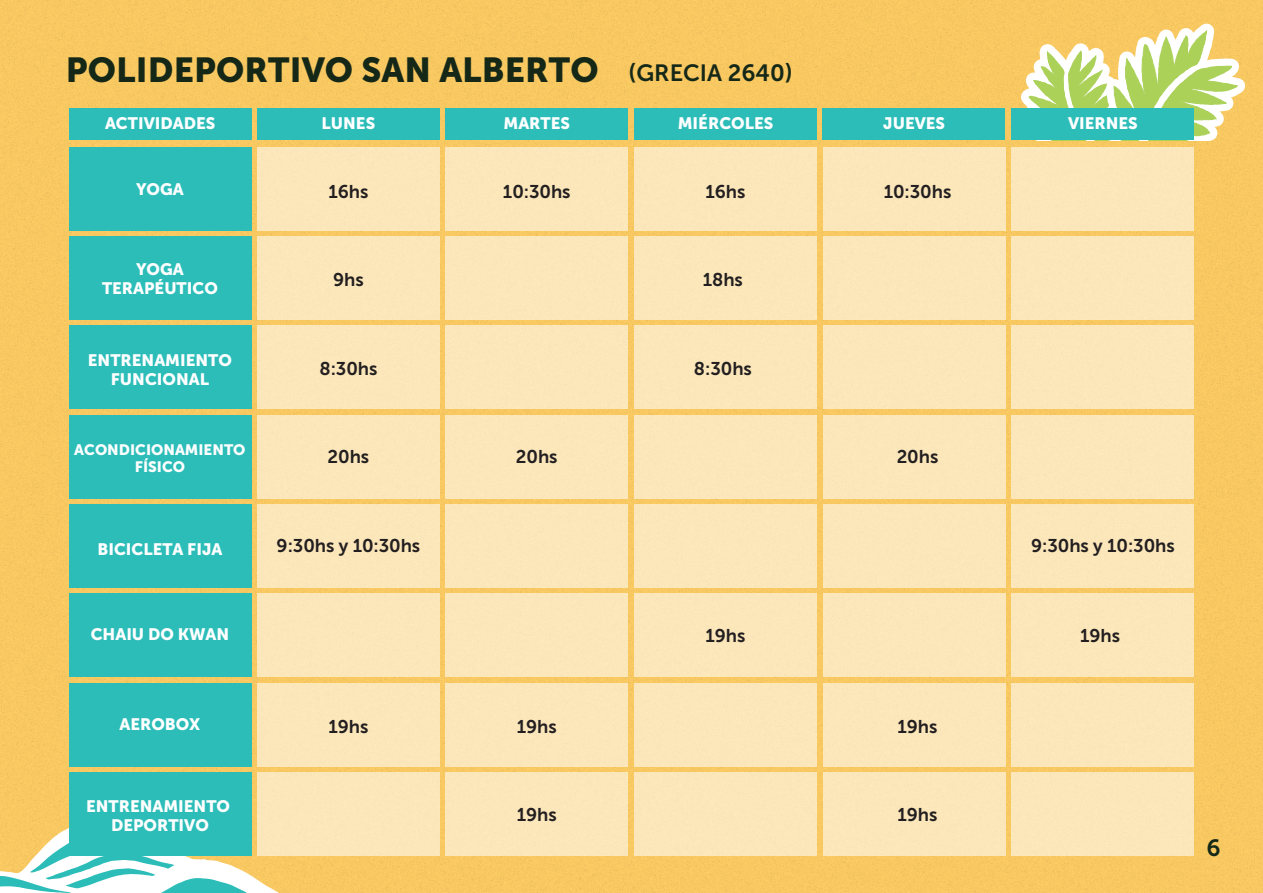
<style>
.page{position:relative;width:1263px;height:893px;background:#f9c961}
.page>*{position:absolute;margin:0;border:0;box-sizing:border-box;transform-origin:0 0}
.t1{font:34.5px "Museo Sans 900";letter-spacing:.005em;color:#152817}
.t2{font:23.4px "Museo Sans 700";color:#152817}
.t3{font:18.45px "Museo Sans 700";letter-spacing:-.005em;color:#231f20}
.t4{font:16.5px/18.9px "Museo Sans 900";color:#fff;text-align:center}
.t5{font:15px/17px "Museo Sans 900";color:#fff;text-align:center}
.s1{font-family:"Museo Sans 700";font-size:23.4px}
</style>
<div class="page">
<svg style="left:0;top:817px;width:349px;height:76px"></svg>
<svg style="left:1011px;top:0;width:252px;height:140px"></svg>
<div style="left:69px;top:108px;width:182px;height:32px;background:#2cbdb9"></div>
<div style="left:257px;top:147px;width:183px;height:83px;background:#fce7ba"></div>
<div style="left:445px;top:147px;width:183px;height:83px;background:#fce7ba"></div>
<div style="left:634px;top:147px;width:183px;height:83px;background:#fce7ba"></div>
<div style="left:823px;top:147px;width:183px;height:83px;background:#fce7ba"></div>
<div style="left:1011px;top:147px;width:183px;height:83px;background:#fce7ba"></div>
<div style="left:257px;top:236px;width:183px;height:84px;background:#fce7ba"></div>
<div style="left:445px;top:236px;width:183px;height:84px;background:#fce7ba"></div>
<div style="left:634px;top:236px;width:183px;height:84px;background:#fce7ba"></div>
<div style="left:823px;top:236px;width:183px;height:84px;background:#fce7ba"></div>
<div style="left:1011px;top:236px;width:183px;height:84px;background:#fce7ba"></div>
<div style="left:257px;top:326px;width:183px;height:83px;background:#fce7ba"></div>
<div style="left:445px;top:326px;width:183px;height:83px;background:#fce7ba"></div>
<div style="left:634px;top:326px;width:183px;height:83px;background:#fbe7ba"></div>
<div style="left:823px;top:326px;width:183px;height:83px;background:#fce7ba"></div>
<div style="left:1011px;top:326px;width:183px;height:83px;background:#fce7ba"></div>
<div style="left:257px;top:415px;width:183px;height:83px;background:#fce7ba"></div>
<div style="left:445px;top:415px;width:183px;height:83px;background:#fce7ba"></div>
<div style="left:634px;top:415px;width:183px;height:83px;background:#fce7ba"></div>
<div style="left:823px;top:415px;width:183px;height:83px;background:#fce7ba"></div>
<div style="left:1011px;top:415px;width:183px;height:83px;background:#fce7ba"></div>
<div style="left:257px;top:504px;width:183px;height:84px;background:#fce7ba"></div>
<div style="left:445px;top:504px;width:183px;height:84px;background:#fce7ba"></div>
<div style="left:634px;top:504px;width:183px;height:84px;background:#fce7ba"></div>
<div style="left:823px;top:504px;width:183px;height:84px;background:#fce7ba"></div>
<div style="left:1011px;top:504px;width:183px;height:84px;background:#fce7ba"></div>
<div style="left:257px;top:593px;width:183px;height:84px;background:#fce7ba"></div>
<div style="left:445px;top:593px;width:183px;height:84px;background:#fce7ba"></div>
<div style="left:634px;top:593px;width:183px;height:84px;background:#fce7ba"></div>
<div style="left:823px;top:593px;width:183px;height:84px;background:#fce7ba"></div>
<div style="left:1011px;top:593px;width:183px;height:84px;background:#fce7ba"></div>
<div style="left:257px;top:683px;width:183px;height:83px;background:#fce7ba"></div>
<div style="left:445px;top:683px;width:183px;height:83px;background:#fce7ba"></div>
<div style="left:634px;top:683px;width:183px;height:83px;background:#fce7ba"></div>
<div style="left:823px;top:683px;width:183px;height:83px;background:#fce7ba"></div>
<div style="left:1011px;top:683px;width:183px;height:83px;background:#fce7ba"></div>
<div style="left:257px;top:108px;width:183px;height:32px;background:#2cbdb9"></div>
<div style="left:445px;top:108px;width:183px;height:32px;background:#2cbdb9"></div>
<div style="left:634px;top:108px;width:183px;height:32px;background:#2cbdb9"></div>
<div style="left:822px;top:108px;width:183px;height:32px;background:#2cbdb9"></div>
<div style="left:1011px;top:108px;width:183px;height:32px;background:#2cbdb9"></div>
<div style="left:69px;top:147px;width:182px;height:83px;background:#2cbdb9"></div>
<div style="left:69px;top:236px;width:182px;height:84px;background:#2cbdb9"></div>
<div style="left:69px;top:326px;width:182px;height:83px;background:#2cbdb9"></div>
<div style="left:69px;top:415px;width:182px;height:83px;background:#2cbdb9"></div>
<div style="left:69px;top:504px;width:182px;height:84px;background:#2cbdb9"></div>
<div style="left:69px;top:593px;width:182px;height:84px;background:#2cbdb9"></div>
<div style="left:69px;top:683px;width:182px;height:83px;background:#2cbdb9"></div>
<div style="left:257px;top:772px;width:183px;height:84px;background:#fce7ba"></div>
<div style="left:445px;top:772px;width:183px;height:84px;background:#fce7ba"></div>
<div style="left:634px;top:772px;width:183px;height:84px;background:#fce7ba"></div>
<div style="left:823px;top:772px;width:183px;height:84px;background:#fce7ba"></div>
<div style="left:1011px;top:772px;width:183px;height:84px;background:#fce7ba"></div>
<div style="left:69px;top:772px;width:182px;height:84px;background:#2cbdb9"></div>
<h1 class="t1" style="left:66px;top:51px;width:728px">POLIDEPORTIVO SAN ALBERTO <span class="s1">(GRECIA 2640)</span></h1>
<p class="t4" style="left:105px;top:114px;width:112px">ACTIVIDADES</p>
<p class="t4" style="left:322px;top:114px;width:55px">LUNES</p>
<p class="t4" style="left:503px;top:114px;width:68px">MARTES</p>
<p class="t4" style="left:678px;top:114px;width:97px">MIÉRCOLES</p>
<p class="t4" style="left:883px;top:114px;width:63px">JUEVES</p>
<p class="t4" style="left:1068px;top:114px;width:71px">VIERNES</p>
<p class="t4" style="left:136px;top:179px;width:49px">YOGA</p>
<p class="t4" style="left:102px;top:259px;width:117px">YOGA<br>TERAPÉUTICO</p>
<p class="t4" style="left:88px;top:351px;width:145px">ENTRENAMIENTO<br>FUNCIONAL</p>
<p class="t5" style="left:74px;top:441px;width:173px">ACONDICIONAMIENTO<br>FÍSICO</p>
<p class="t4" style="left:97px;top:539px;width:126px">BICICLETA FIJA</p>
<p class="t4" style="left:91px;top:625px;width:140px">CHAIU DO KWAN</p>
<p class="t4" style="left:119px;top:714px;width:82px">AEROBOX</p>
<p class="t4" style="left:86px;top:797px;width:145px">ENTRENAMIENTO<br>DEPORTIVO</p>
<p class="t3" style="left:328px;top:181px;width:41px">16hs</p>
<p class="t3" style="left:503px;top:181px;width:69px">10:30hs</p>
<p class="t3" style="left:705px;top:181px;width:41px">16hs</p>
<p class="t3" style="left:884px;top:181px;width:69px">10:30hs</p>
<p class="t3" style="left:333px;top:270px;width:32px">9hs</p>
<p class="t3" style="left:703px;top:270px;width:42px">18hs</p>
<p class="t3" style="left:319px;top:358px;width:59px">8:30hs</p>
<p class="t3" style="left:328px;top:447px;width:43px">20hs</p>
<p class="t3" style="left:516px;top:447px;width:43px">20hs</p>
<p class="t3" style="left:694px;top:358px;width:59px">8:30hs</p>
<p class="t3" style="left:897px;top:447px;width:43px">20hs</p>
<p class="t3" style="left:277px;top:535px;width:145px">9:30hs y 10:30hs</p>
<p class="t3" style="left:1031px;top:535px;width:145px">9:30hs y 10:30hs</p>
<p class="t3" style="left:328px;top:716px;width:41px">19hs</p>
<p class="t3" style="left:517px;top:716px;width:41px">19hs</p>
<p class="t3" style="left:705px;top:625px;width:41px">19hs</p>
<p class="t3" style="left:1080px;top:625px;width:41px">19hs</p>
<p class="t3" style="left:897px;top:716px;width:41px">19hs</p>
<p class="t3" style="left:517px;top:805px;width:41px">19hs</p>
<p class="t3" style="left:897px;top:805px;width:41px">19hs</p>
<h2 class="t2" style="left:1206px;top:834px;width:16px">6</h2>
</div>
